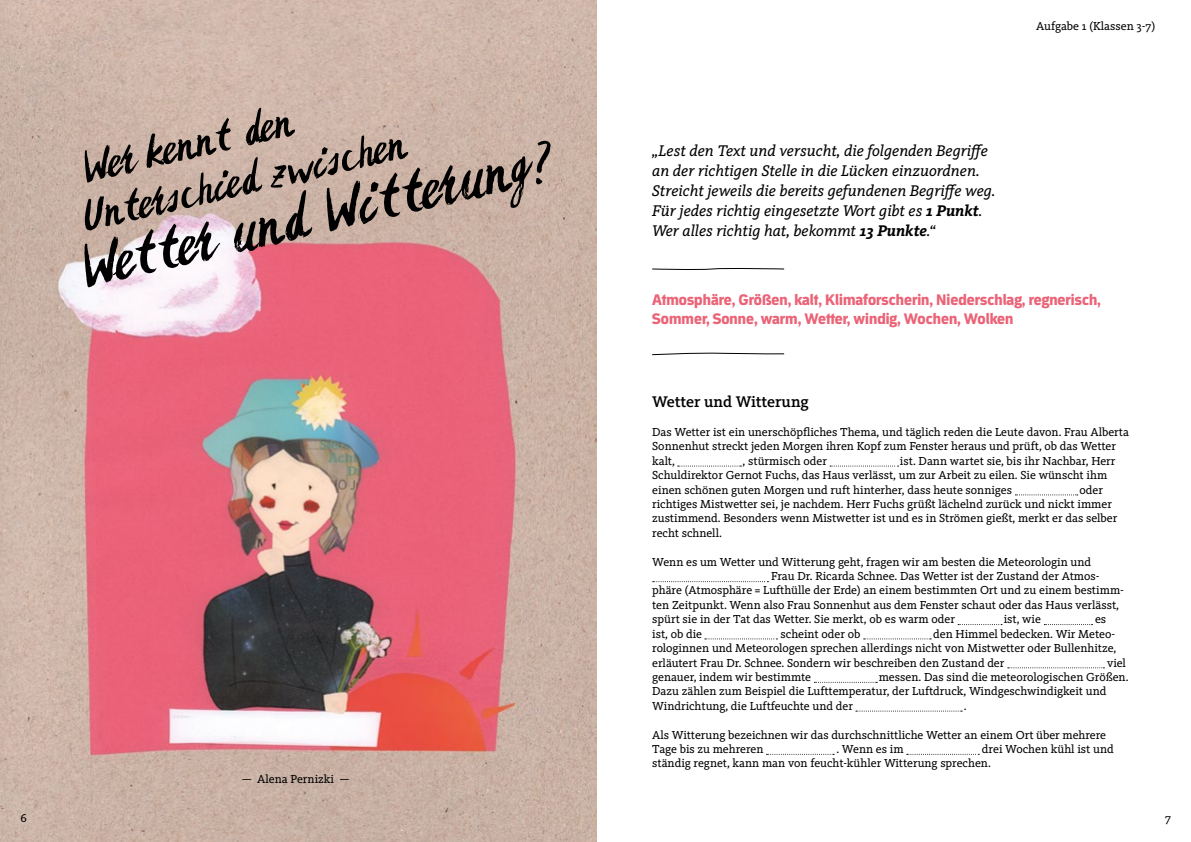
<style>
.page{position:relative;width:1191px;height:842px;background:#fff}
.page>*{position:absolute;margin:0;border:0;box-sizing:border-box;transform-origin:0 0}
.t1{font:italic 63.8px "Besom";color:#000}
.t2{font:italic 47.3px/47.3px "Besom";color:#000}
.t3{font:italic 16px/20px "Kievit Slab OT";color:#000}
.t4{font:800 16px/19.2px "Republic";color:#eb6377}
.t5{font:500 16px "Kievit Slab OT";letter-spacing:-.01em;color:#000}
.t6{font:12px/14.4px "Kievit Slab OT";color:#000}
.s1{font-weight:700}
</style>
<div class="page">
<img style="left:0;top:0;width:596px;height:842px">
<svg style="left:652px;top:268px;width:133px;height:2px"></svg>
<svg style="left:652px;top:352px;width:133px;height:4px"></svg>
<svg style="left:677px;top:466px;width:64px;height:1px"></svg>
<svg style="left:830px;top:466px;width:68px;height:1px"></svg>
<svg style="left:1015px;top:494px;width:62px;height:1px"></svg>
<svg style="left:652px;top:581px;width:116px;height:1px"></svg>
<svg style="left:958px;top:624px;width:44px;height:1px"></svg>
<svg style="left:705px;top:638px;width:72px;height:1px"></svg>
<svg style="left:863px;top:638px;width:68px;height:1px"></svg>
<svg style="left:1044px;top:624px;width:48px;height:1px"></svg>
<svg style="left:814px;top:682px;width:63px;height:1px"></svg>
<svg style="left:766px;top:754px;width:68px;height:1px"></svg>
<svg style="left:906px;top:754px;width:73px;height:1px"></svg>
<svg style="left:1007px;top:667px;width:97px;height:1px"></svg>
<svg style="left:856px;top:711px;width:106px;height:1px"></svg>
<svg style="left:140px;top:133px;width:22px;height:35px"></svg>
<h2 class="t2" style="left:62px;top:147px;width:333px;rotate:-13deg">Wer kennt den<br>Unterschied zwischen</h2>
<h1 class="t1" style="left:64px;top:224px;width:482px;rotate:-13deg">Wetter und Witterung?</h1>
<p class="t6" style="left:242px;top:772px;width:109px">— Alena Pernizki —</p>
<p class="t6" style="left:1036px;top:18px;width:121px">Aufgabe 1 (Klassen 3-7)</p>
<p class="t3" style="left:652px;top:141px;width:345px">„Lest den Text und versucht, die folgenden Begriffe an der richtigen Stelle in die Lücken einzuordnen.<br>Streicht jeweils die bereits gefundenen Begriffe weg.<br>Für jedes richtig eingesetzte Wort gibt es <span class="s1">1 Punkt</span>.<br>Wer alles richtig hat, bekommt <span class="s1">13 Punkte</span>.“</p>
<h3 class="t4" style="left:652px;top:289px;width:450px">Atmosphäre, Größen, kalt, Klimaforscherin, Niederschlag, regnerisch,<br>Sommer, Sonne, warm, Wetter, windig, Wochen, Wolken</h3>
<h3 class="t5" style="left:652px;top:393px;width:158px">Wetter und Witterung</h3>
<p class="t6" style="left:652px;top:425px;width:478px">Das Wetter ist ein unerschöpfliches Thema, und täglich reden die Leute davon. Frau Alberta<br>Sonnenhut streckt jeden Morgen ihren Kopf zum Fenster heraus und prüft, ob das Wetter kalt,</p>
<p class="t6" style="left:652px;top:454px;width:465px;text-indent:248px">ist. Dann wartet sie, bis ihr Nachbar, Herr<br>Schuldirektor Gernot Fuchs, das Haus verlässt, um zur Arbeit zu eilen. Sie wünscht ihm einen schönen guten Morgen und ruft hinterher, dass heute sonniges</p>
<p class="t6" style="left:742px;top:454px;width:86px">, stürmisch oder</p>
<p class="t6" style="left:652px;top:482px;width:466px;text-indent:427px">oder richtiges Mistwetter sei, je nachdem. Herr Fuchs grüßt lächelnd zurück und nickt immer zustimmend. Besonders wenn Mistwetter ist und es in Strömen gießt, merkt er das selber recht schnell.</p>
<p class="t6" style="left:652px;top:554px;width:440px">Wenn es um Wetter und Witterung geht, fragen wir am besten die Meteorologin und</p>
<p class="t6" style="left:771px;top:569px;width:330px">Frau Dr. Ricarda Schnee. Das Wetter ist der Zustand der Atmos-</p>
<p class="t6" style="left:652px;top:583px;width:473px">phäre (Atmosphäre = Lufthülle der Erde) an einem bestimmten Ort und zu einem bestimm-</p>
<p class="t6" style="left:652px;top:598px;width:468px">ten Zeitpunkt. Wenn also Frau Sonnenhut aus dem Fenster schaut oder das Haus verlässt,</p>
<p class="t6" style="left:652px;top:612px;width:304px">spürt sie in der Tat das Wetter. Sie merkt, ob es warm oder</p>
<p class="t6" style="left:1003px;top:612px;width:39px">ist, wie</p>
<p class="t6" style="left:1095px;top:612px;width:13px">es</p>
<p class="t6" style="left:652px;top:626px;width:51px">ist, ob die</p>
<p class="t6" style="left:780px;top:626px;width:81px">scheint oder ob</p>
<p class="t6" style="left:652px;top:626px;width:465px;text-align:justify;text-indent:281px">den Himmel bedecken. Wir Meteo&shy;rologinnen und Meteorologen sprechen allerdings nicht von Mistwetter oder Bullenhitze, erläutert Frau Dr. Schnee. Sondern wir beschreiben den Zustand der</p>
<p class="t6" style="left:1107px;top:655px;width:20px">viel</p>
<p class="t6" style="left:652px;top:670px;width:478px;text-indent:226px">messen. Das sind die meteorologischen Größen.<br>Dazu zählen zum Beispiel die Lufttemperatur, der Luftdruck, Windgeschwindigkeit und<br>Windrichtung, die Luftfeuchte und der</p>
<p class="t6" style="left:652px;top:670px;width:160px">genauer, indem wir bestimmte</p>
<p class="t6" style="left:963px;top:698px;width:4px">.</p>
<p class="t6" style="left:652px;top:727px;width:455px">Als Witterung bezeichnen wir das durchschnittliche Wetter an einem Ort über mehrere<br>Tage bis zu mehreren</p>
<p class="t6" style="left:652px;top:742px;width:463px;text-indent:330px">drei Wochen kühl ist und ständig regnet, kann man von feucht-kühler Witterung sprechen.</p>
<p class="t6" style="left:836px;top:742px;width:69px">. Wenn es im</p>
<p class="t6" style="left:20px;top:811px;width:8px">6</p>
<p class="t6" style="left:1165px;top:811px;width:8px">7</p>
</div>
